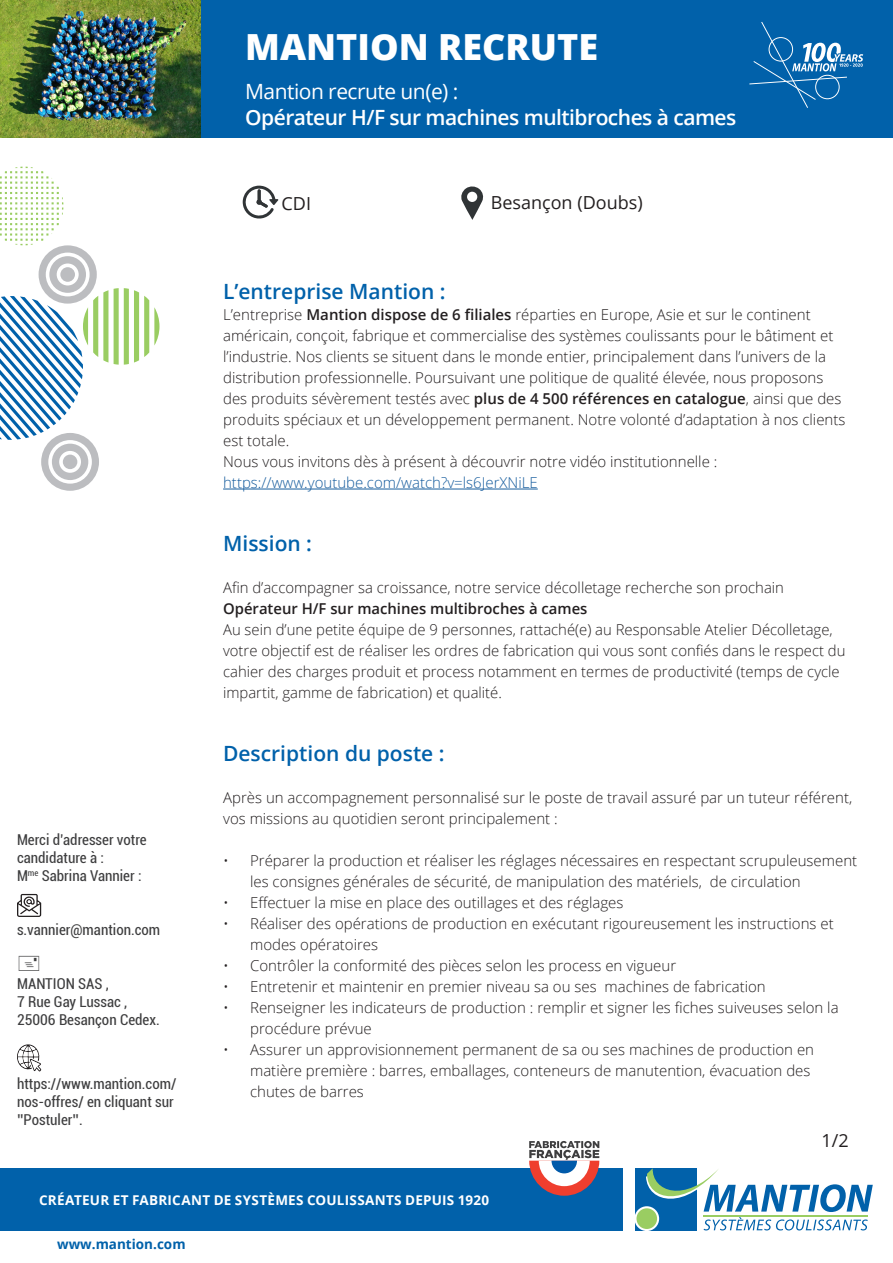
<style>
.page{position:relative;width:893px;height:1263px;background:#fff}
.page>*{position:absolute;margin:0;border:0;box-sizing:border-box;transform-origin:0 0}
.t1{font:800 36px "Open Sans";color:#fff}
.t2{font:600 21px "Open Sans";color:#0161aa}
.t3{font:600 21px "Open Sans";letter-spacing:-.025em;color:#fff}
.t4{font:21px "Open Sans";letter-spacing:-.025em;color:#fff}
.t5{font:18px "Open Sans";color:#231f20}
.t6{font:300 15px/21px "Open Sans";color:#231f20}
.t7{font:condensed 15px/18px "Roboto";color:#3e3e3f}
.t8{font:300 15px "Open Sans";color:#175d9e}
.t9{font:700 13.5px "Open Sans";letter-spacing:.02em;color:#fff}
.t10{font:700 13.5px "Open Sans";color:#0161aa}
.s1{font-weight:600}
.s2{font-family:"Open Sans";font-weight:600;font-stretch:normal}
</style>
<div class="page">
<div style="left:189px;top:0;width:704px;height:137px;background:#0161aa"></div>
<div style="left:0;top:1168px;width:623px;height:63px;background:#0161aa"></div>
<svg style="left:529px;top:1141px;width:70px;height:55px"></svg>
<svg style="left:635px;top:1168px;width:238px;height:63px"></svg>
<svg style="left:749px;top:22px;width:114px;height:86px"></svg>
<svg style="left:0;top:167px;width:159px;height:324px"></svg>
<hr style="left:223px;top:489px;width:315px;height:1px;background:#175d9e">
<svg style="left:243px;top:186px;width:35px;height:33px"></svg>
<svg style="left:461px;top:186px;width:23px;height:34px"></svg>
<img style="left:0;top:0;width:201px;height:137px">
<svg style="left:17px;top:894px;width:24px;height:23px"></svg>
<svg style="left:17px;top:1044px;width:24px;height:27px"></svg>
<p class="t1" style="left:245px;top:19px;width:354px">MANTION RECRUTE</p>
<p class="t4" style="left:245px;top:77px;width:215px">Mantion recrute un(e) :</p>
<p class="t3" style="left:245px;top:103px;width:493px">Opérateur H/F sur machines multibroches à cames</p>
<p class="t5" style="left:282px;top:191px;width:31px">CDI</p>
<p class="t5" style="left:491px;top:190px;width:153px">Besançon (Doubs)</p>
<p class="t2" style="left:223px;top:277px;width:224px">L’entreprise Mantion :</p>
<p class="t6" style="left:223px;top:303px;width:624px">L’entreprise <span class="s1">Mantion dispose de 6 filiales</span> réparties en Europe, Asie et sur le continent américain, conçoit, fabrique et commercialise des systèmes coulissants pour le bâtiment et l’industrie. Nos clients se situent dans le monde entier, principalement dans l’univers de la distribution professionnelle. Poursuivant une politique de qualité élevée, nous proposons des produits sévèrement testés avec <span class="s1">plus de 4 500 références en catalogue</span>, ainsi que des produits spéciaux et un développement permanent. Notre volonté d’adaptation à nos clients est totale.</p>
<p class="t6" style="left:223px;top:450px;width:496px">Nous vous invitons dès à présent à découvrir notre vidéo institutionnelle :</p>
<p class="t8" style="left:223px;top:472px;width:316px">https://www.youtube.com/watch?v=ls6JerXNiLE</p>
<p class="t7" style="left:17px;top:830px;width:131px">Merci d’adresser votre candidature à :</p>
<p class="t7" style="left:17px;top:866px;width:126px">M<sup>me</sup> Sabrina Vannier :</p>
<p class="t7" style="left:17px;top:920px;width:145px">s.vannier@mantion.com</p>
<p class="t7" style="left:17px;top:974px;width:93px">MANTION SAS ,</p>
<p class="t7" style="left:17px;top:992px;width:112px">7 Rue Gay Lussac ,</p>
<p class="t7" style="left:17px;top:1010px;width:144px">25006 Besançon Cedex.</p>
<p class="t7" style="left:17px;top:1075px;width:161px">https://www.mantion.com/</p>
<p class="t7" style="left:17px;top:1093px;width:158px">nos-offres/ en cliquant sur</p>
<p class="t7" style="left:17px;top:1111px;width:67px"><span class="s2">"</span>Postuler<span class="s2">"</span>.</p>
<p class="t2" style="left:223px;top:529px;width:90px">Mission :</p>
<p class="t6" style="left:223px;top:576px;width:562px">Afin d’accompagner sa croissance, notre service décolletage recherche son prochain<br><span class="s1">Opérateur H/F sur machines multibroches à cames</span></p>
<p class="t6" style="left:223px;top:618px;width:624px">Au sein d’une petite équipe de 9 personnes, rattaché(e) au Responsable Atelier Décolletage, votre objectif est de réaliser les ordres de fabrication qui vous sont confiés dans le respect du cahier des charges produit et process notamment en termes de productivité (temps de cycle impartit, gamme de fabrication) et qualité.</p>
<p class="t2" style="left:223px;top:739px;width:223px">Description du poste :</p>
<p class="t6" style="left:223px;top:786px;width:631px">Après un accompagnement personnalisé sur le poste de travail assuré par un tuteur référent, vos missions au quotidien seront principalement :</p>
<p class="t6" style="left:250px;top:849px;width:609px;text-indent:-27px">• Préparer la production et réaliser les réglages nécessaires en respectant scrupuleusement les consignes générales de sécurité, de manipulation des matériels, de circulation</p>
<p class="t6" style="left:223px;top:891px;width:402px">• Effectuer la mise en place des outillages et des réglages</p>
<p class="t6" style="left:250px;top:912px;width:585px;text-indent:-27px">• Réaliser des opérations de production en exécutant rigoureusement les instructions et modes opératoires</p>
<p class="t6" style="left:223px;top:954px;width:455px">• Contrôler la conformité des pièces selon les process en vigueur</p>
<p class="t6" style="left:223px;top:975px;width:544px">• Entretenir et maintenir en premier niveau sa ou ses machines de fabrication</p>
<p class="t6" style="left:250px;top:996px;width:590px;text-indent:-27px">• Renseigner les indicateurs de production : remplir et signer les fiches suiveuses selon la procédure prévue</p>
<p class="t6" style="left:250px;top:1038px;width:565px;text-indent:-27px">• Assurer un approvisionnement permanent de sa ou ses machines de production en matière première : barres, emballages, conteneurs de manutention, évacuation des chutes de barres</p>
<p class="t5" style="left:821px;top:1128px;width:29px">1/2</p>
<p class="t9" style="left:39px;top:1190px;width:452px">CRÉATEUR ET FABRICANT DE SYSTÈMES COULISSANTS DEPUIS 1920</p>
<p class="t10" style="left:57px;top:1234px;width:130px">www.mantion.com</p>
</div>
